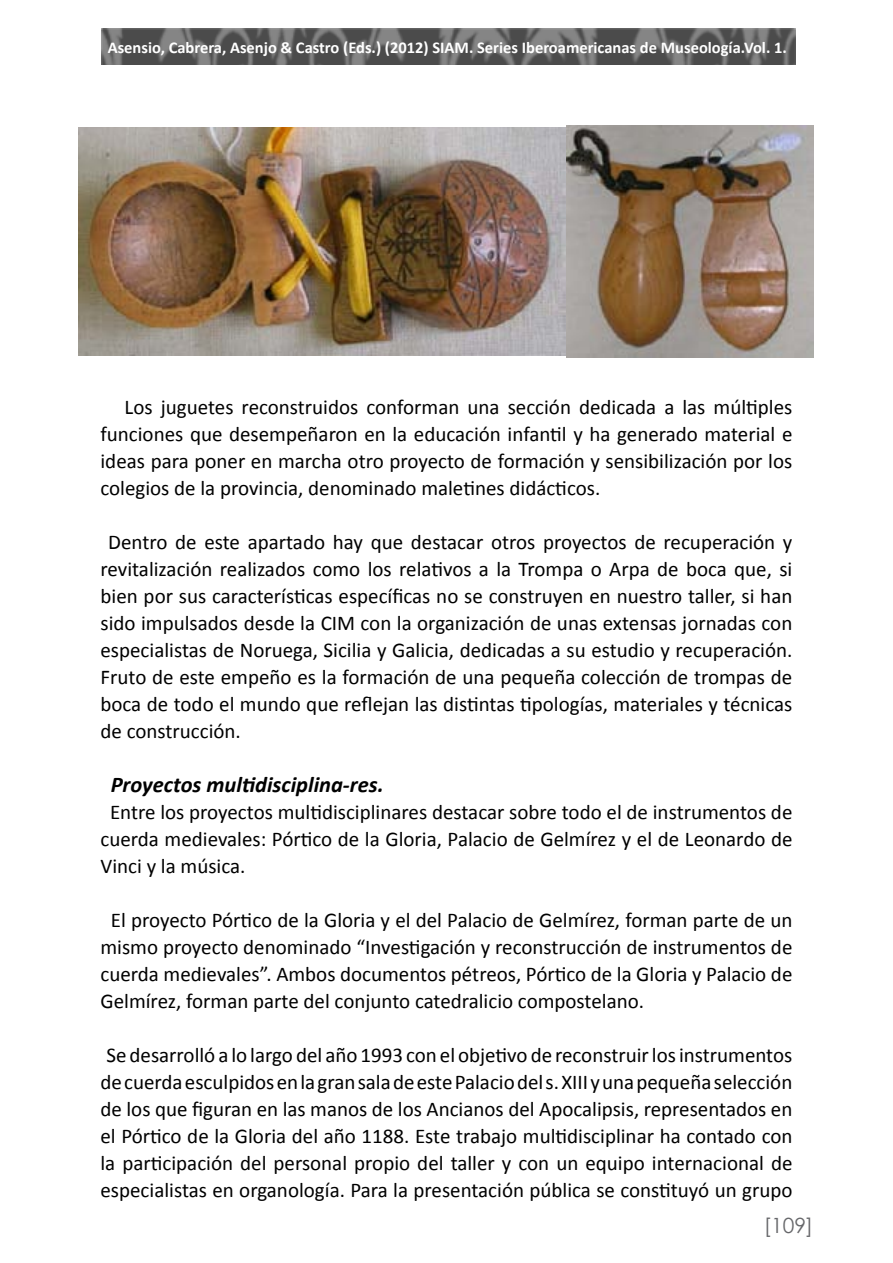
<style>
.page{position:relative;width:893px;height:1263px;background:#fff}
.page>*{position:absolute;margin:0;border:0;box-sizing:border-box;transform-origin:0 0}
.t1{font:italic 700 22.5px "Calibri";color:#000}
.t2{font:21px/27px "Calibri";color:#000;text-align:justify}
.t3{font:21px "Century Gothic";color:#66676a}
.t4{font:700 16.5px "Calibri";color:#fff}
</style>
<div class="page">
<img style="left:102px;top:28px;width:693px;height:37px">
<img style="left:79px;top:128px;width:488px;height:227px">
<img style="left:567px;top:125px;width:246px;height:232px">
<p class="t4" style="left:108px;top:37px;width:681px">Asensio, Cabrera, Asenjo &amp; Castro (Eds.) (2012) SIAM. Series Iberoamericanas de Museología.Vol. 1.</p>
<p class="t2" style="left:100px;top:393px;width:693px;text-indent:24px">Los juguetes reconstruidos conforman una sección dedicada a las múltiples funciones que desempeñaron en la educación infantil y ha generado material e ideas para poner en marcha otro proyecto de formación y sensibilización por los colegios de la provincia, denominado maletines didácticos.</p>
<p class="t2" style="left:100px;top:528px;width:693px;text-indent:8px">Dentro de este apartado hay que destacar otros proyectos de recuperación y revitalización realizados como los relativos a la Trompa o Arpa de boca que, si bien por sus características específicas no se construyen en nuestro taller, si han sido impulsados desde la CIM con la organización de unas extensas jornadas con especialistas de Noruega, Sicilia y Galicia, dedicadas a su estudio y recuperación.<br>Fruto de este empeño es la formación de una pequeña colección de trompas de boca de todo el mundo que reflejan las distintas tipologías, materiales y técnicas de construcción.</p>
<p class="t1" style="left:111px;top:770px;width:274px">Proyectos multidisciplina-res.</p>
<p class="t2" style="left:100px;top:798px;width:693px;text-indent:10px">Entre los proyectos multidisciplinares destacar sobre todo el de instrumentos de cuerda medievales: Pórtico de la Gloria, Palacio de Gelmírez y el de Leonardo de Vinci y la música.</p>
<p class="t2" style="left:100px;top:906px;width:693px;text-indent:10px">El proyecto Pórtico de la Gloria y el del Palacio de Gelmírez, forman parte de un mismo proyecto denominado “Investigación y reconstrucción de instrumentos de cuerda medievales”. Ambos documentos pétreos, Pórtico de la Gloria y Palacio de Gelmírez, forman parte del conjunto catedralicio compostelano.</p>
<p class="t2" style="left:100px;top:1041px;width:693px">Se desarrolló a lo largo del año 1993 con el objetivo de reconstruir los instrumentos de cuerda esculpidos en la gran sala de este Palacio del s. XIII y una pequeña selección de los que figuran en las manos de los Ancianos del Apocalipsis, representados en el Pórtico de la Gloria del año 1188. Este trabajo multidisciplinar ha contado con la participación del personal propio del taller y con un equipo internacional de especialistas en organología. Para la presentación pública se constituyó un grupo</p>
<p class="t3" style="left:764px;top:1211px;width:51px">[109]</p>
</div>
